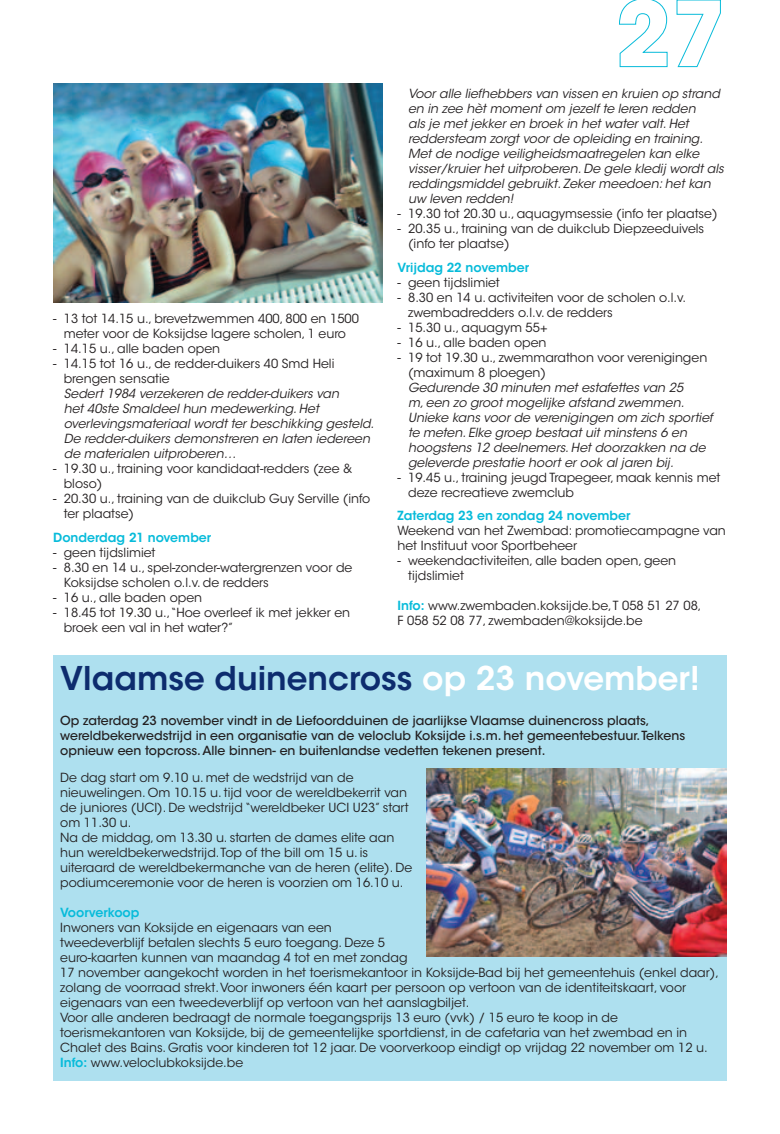
<style>
.page{position:relative;width:780px;height:1134px;background:#fff}
.page>*{position:absolute;margin:0;border:0;box-sizing:border-box;transform-origin:0 0}
.Titels_licht_blauw_i{font:600 32.5px "ITC Avant Garde Std";color:#0d2c6e}
.Body{font:12.5px/15px "ITC Avant Garde Std";color:#231f20}
.Body_insprong_2_mm{font:12.5px/15px "ITC Avant Garde Std";color:#231f20}
.Body-2{font:italic 12.5px/15px "ITC Avant Garde Std";color:#231f20}
.Inleiding_insprong_2{font:500 12.5px/15px "ITC Avant Garde Std";color:#231f20}
.Body-3{font:600 12.5px "ITC Avant Garde Std";color:#07bbda}
.s1{font-weight:600;color:#07bbda}
.s2{color:#fff}
</style>
<div class="page">
<div style="left:53px;top:656px;width:673px;height:425px;background:#aee0ef"></div>
<img style="left:53px;top:83px;width:329px;height:220px">
<img style="left:427px;top:768px;width:299px;height:188px">
<svg style="left:619px;top:0;width:48px;height:67px"></svg>
<svg style="left:676px;top:0;width:45px;height:67px"></svg>
<p class="Body-2" style="left:408px;top:86px;width:317px">Voor alle liefhebbers van vissen en kruien op strand en in zee hèt moment om jezelf te leren redden<br>als je met jekker en broek in het water valt. Het reddersteam zorgt voor de opleiding en training.<br>Met de nodige veiligheidsmaatregelen kan elke visser/kruier het uitproberen. De gele kledij wordt als reddingsmiddel gebruikt. Zeker meedoen: het kan uw leven redden!</p>
<p class="Body" style="left:397px;top:206px;width:321px">- 19.30 tot 20.30 u., aquagymsessie (info ter plaatse)</p>
<p class="Body" style="left:408px;top:221px;width:297px;text-indent:-11px">- 20.35 u., training van de duikclub Diepzeeduivels (info ter plaatse)</p>
<p class="Body-3" style="left:397px;top:259px;width:133px">Vrijdag 22 november</p>
<p class="Body" style="left:397px;top:275px;width:104px">- geen tijdslimiet</p>
<p class="Body" style="left:408px;top:290px;width:279px;text-indent:-11px">- 8.30 en 14 u. activiteiten voor de scholen o.l.v. zwembadredders o.l.v. de redders</p>
<p class="Body" style="left:397px;top:320px;width:151px">- 15.30 u., aquagym 55+</p>
<p class="Body" style="left:397px;top:335px;width:150px">- 16 u., alle baden open</p>
<p class="Body" style="left:408px;top:350px;width:301px;text-indent:-11px">- 19 tot 19.30 u., zwemmarathon voor verenigingen (maximum 8 ploegen)</p>
<p class="Body-2" style="left:408px;top:380px;width:306px">Gedurende 30 minuten met estafettes van 25<br>m, een zo groot mogelijke afstand zwemmen.<br>Unieke kans voor de verenigingen om zich sportief te meten. Elke groep bestaat uit minstens 6 en hoogstens 12 deelnemers. Het doorzakken na de geleverde prestatie hoort er ook al jaren bij.</p>
<p class="Body" style="left:408px;top:470px;width:314px;text-indent:-11px">- 19.45 u., training jeugd Trapegeer, maak kennis met deze recreatieve zwemclub</p>
<p class="Body-3" style="left:397px;top:508px;width:234px">Zaterdag 23 en zondag 24 november</p>
<p class="Body" style="left:397px;top:523px;width:330px">Weekend van het Zwembad: promotiecampagne van het Instituut voor Sportbeheer</p>
<p class="Body" style="left:408px;top:553px;width:269px;text-indent:-11px">- weekendactiviteiten, alle baden open, geen tijdslimiet</p>
<p class="Body" style="left:397px;top:598px;width:305px"><span class="s1">Info:</span> www.zwembaden.koksijde.be, T 058 51 27 08,</p>
<p class="Body" style="left:397px;top:613px;width:247px">F 058 52 08 77, zwembaden@koksijde.be</p>
<p class="Titels_licht_blauw_i" style="left:60px;top:658px;width:641px">Vlaamse duinencross <span class="s2">op 23 november!</span></p>
<p class="Inleiding_insprong_2" style="left:60px;top:713px;width:626px">Op zaterdag 23 november vindt in de Liefoordduinen de jaarlijkse Vlaamse duinencross plaats, wereldbekerwedstrijd in een organisatie van de veloclub Koksijde i.s.m. het gemeentebestuur. Telkens opnieuw een topcross. Alle binnen- en buitenlandse vedetten tekenen present.</p>
<p class="Body_insprong_2_mm" style="left:60px;top:770px;width:350px">De dag start om 9.10 u. met de wedstrijd van de nieuwelingen. Om 10.15 u. tijd voor de wereldbekerrit van de juniores (UCI). De wedstrijd “wereldbeker UCI U23” start om 11.30 u.</p>
<p class="Body_insprong_2_mm" style="left:60px;top:830px;width:353px">Na de middag, om 13.30 u. starten de dames elite aan hun wereldbekerwedstrijd. Top of the bill om 15 u. is uiteraard de wereldbekermanche van de heren (elite). De podiumceremonie voor de heren is voorzien om 16.10 u.</p>
<p class="Body-3" style="left:60px;top:904px;width:81px">Voorverkoop</p>
<p class="Body_insprong_2_mm" style="left:60px;top:920px;width:660px">Inwoners van Koksijde en eigenaars van een<br>tweedeverblijf betalen slechts 5 euro toegang. Deze 5<br>euro-kaarten kunnen van maandag 4 tot en met zondag<br>17 november aangekocht worden in het toerismekantoor in Koksijde-Bad bij het gemeentehuis (enkel daar), zolang de voorraad strekt. Voor inwoners één kaart per persoon op vertoon van de identiteitskaart, voor eigenaars van een tweedeverblijf op vertoon van het aanslagbiljet.</p>
<p class="Body_insprong_2_mm" style="left:60px;top:1010px;width:649px">Voor alle anderen bedraagt de normale toegangsprijs 13 euro (vvk) / 15 euro te koop in de toerismekantoren van Koksijde, bij de gemeentelijke sportdienst, in de cafetaria van het zwembad en in<br>Chalet des Bains. Gratis voor kinderen tot 12 jaar. De voorverkoop eindigt op vrijdag 22 november om 12 u.</p>
<p class="Body_insprong_2_mm" style="left:60px;top:1055px;width:184px"><span class="s1">Info:</span> www.veloclubkoksijde.be</p>
<p class="Body" style="left:53px;top:311px;width:307px;text-align:center">- 13 tot 14.15 u., brevetzwemmen 400, 800 en 1500 meter voor de Koksijdse lagere scholen, 1 euro</p>
<p class="Body" style="left:53px;top:341px;width:168px">- 14.15 u., alle baden open</p>
<p class="Body" style="left:64px;top:356px;width:272px;text-indent:-11px">- 14.15 tot 16 u., de redder-duikers 40 Smd Heli brengen sensatie</p>
<p class="Body-2" style="left:64px;top:386px;width:312px">Sedert 1984 verzekeren de redder-duikers van<br>het 40ste Smaldeel hun medewerking. Het overlevingsmateriaal wordt ter beschikking gesteld.<br>De redder-duikers demonstreren en laten iedereen de materialen uitproberen…</p>
<p class="Body" style="left:64px;top:461px;width:290px;text-indent:-11px">- 19.30 u., training voor kandidaat-redders (zee &amp; bloso)</p>
<p class="Body" style="left:64px;top:491px;width:308px;text-indent:-11px">- 20.30 u., training van de duikclub Guy Serville (info ter plaatse)</p>
<p class="Body-3" style="left:53px;top:529px;width:160px">Donderdag 21 november</p>
<p class="Body" style="left:53px;top:545px;width:104px">- geen tijdslimiet</p>
<p class="Body" style="left:64px;top:560px;width:290px;text-indent:-11px">- 8.30 en 14 u., spel-zonder-watergrenzen voor de<br>Koksijdse scholen o.l.v. de redders</p>
<p class="Body" style="left:53px;top:590px;width:150px">- 16 u., alle baden open</p>
<p class="Body" style="left:64px;top:605px;width:288px;text-indent:-11px">- 18.45 tot 19.30 u.,“Hoe overleef ik met jekker en broek een val in het water?”</p>
</div>
